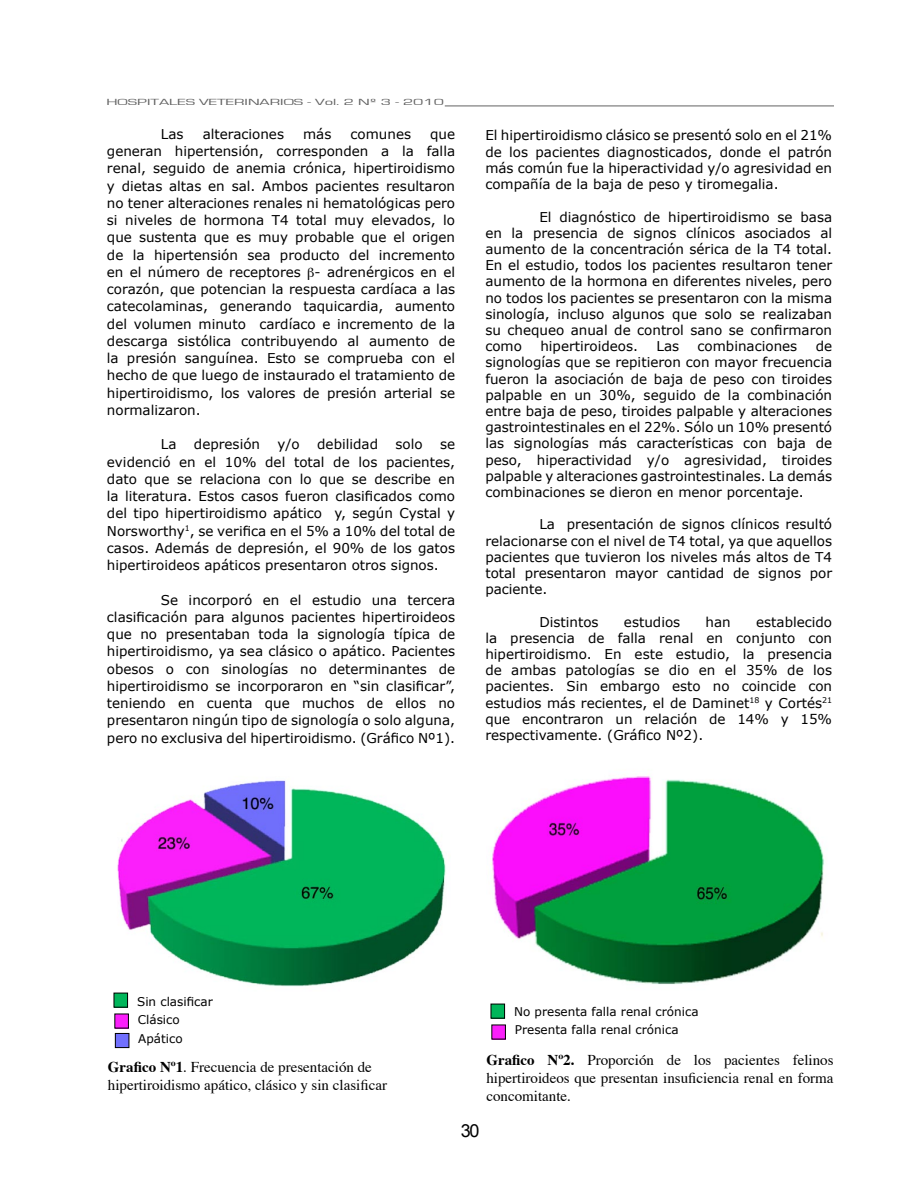
<style>
.page{position:relative;width:918px;height:1188px;background:#fff}
.page>*{position:absolute;margin:0;border:0;box-sizing:border-box;transform-origin:0 0}
.t1{font:18px "Arial";color:#000}
.t2{font:15px/18px "Times";color:#000}
.t3{font:13.5px/17.2px "Verdana";color:#000;text-align:justify}
.t4{font:12px/17.5px "Verdana";color:#000}
.t5{font:9.15px "Eurostile";color:#636363;scale:1.82 1}
.s1{font-weight:700}
</style>
<div class="page">
<hr style="left:445px;top:106px;width:389px;height:1px;background:#636363">
<img style="left:113px;top:780px;width:333px;height:217px">
<div style="left:114px;top:993px;width:14px;height:14px;background:#00b65a"></div>
<div style="left:114px;top:993px;width:14px;height:15px;border:1px solid #000"></div>
<div style="left:115px;top:1014px;width:13px;height:14px;background:#fb1ffb"></div>
<div style="left:115px;top:1033px;width:14px;height:15px;background:#7170fd"></div>
<div style="left:115px;top:1033px;width:14px;height:15px;border:1px solid #000"></div>
<img style="left:491px;top:776px;width:334px;height:209px">
<div style="left:491px;top:1004px;width:14px;height:14px;background:#00b65a"></div>
<div style="left:491px;top:1004px;width:14px;height:15px;border:1px solid #000"></div>
<div style="left:492px;top:1025px;width:13px;height:14px;background:#fb1ffb"></div>
<p class="t5" style="left:106px;top:97px;width:187px">HOSPITALES VETERINARIOS - Vol. 2 Nº 3 - 2010</p>
<p class="t3" style="left:161px;top:125px;width:24px">Las</p>
<p class="t3" style="left:203px;top:125px;width:83px">alteraciones</p>
<p class="t3" style="left:303px;top:125px;width:30px">más</p>
<p class="t3" style="left:351px;top:125px;width:62px">comunes</p>
<p class="t3" style="left:107px;top:125px;width:350px;text-indent:323px">que generan hipertensión, corresponden a la falla renal, seguido de anemia crónica, hipertiroidismo y dietas altas en sal. Ambos pacientes resultaron no tener alteraciones renales ni hematológicas pero si niveles de hormona T4 total muy elevados, lo que sustenta que es muy probable que el origen de la hipertensión sea producto del incremento en el número de receptores - adrenérgicos en el corazón, que potencian la respuesta cardíaca a las catecolaminas, generando taquicardia, aumento del volumen minuto cardíaco e incremento de la descarga sistólica contribuyendo al aumento de la presión sanguínea. Esto se comprueba con el hecho de que luego de instaurado el tratamiento de hipertiroidismo, los valores de presión arterial se normalizaron.</p>
<p class="t3" style="left:161px;top:435px;width:17px">La</p>
<p class="t3" style="left:194px;top:435px;width:68px">depresión</p>
<p class="t3" style="left:278px;top:435px;width:24px">y/o</p>
<p class="t3" style="left:317px;top:435px;width:62px">debilidad</p>
<p class="t3" style="left:396px;top:435px;width:29px">solo</p>
<p class="t3" style="left:107px;top:435px;width:350px;text-indent:333px">se evidenció en el 10% del total de los pacientes, dato que se relaciona con lo que se describe en la literatura. Estos casos fueron clasificados como del tipo hipertiroidismo apático y, según Cystal y Norsworthy<sup>1</sup>, se verifica en el 5% a 10% del total de casos. Además de depresión, el 90% de los gatos hipertiroideos apáticos presentaron otros signos.</p>
<p class="t3" style="left:107px;top:591px;width:350px;text-indent:54px">Se incorporó en el estudio una tercera clasificación para algunos pacientes hipertiroideos que no presentaban toda la signología típica de hipertiroidismo, ya sea clásico o apático. Pacientes obesos o con sinologías no determinantes de hipertiroidismo se incorporaron en “sin clasificar”, teniendo en cuenta que muchos de ellos no presentaron ningún tipo de signología o solo alguna, pero no exclusiva del hipertiroidismo. (Gráfico Nº1).</p>
<p class="t3" style="left:485px;top:126px;width:348px;line-height:16.5px">El hipertiroidismo clásico se presentó solo en el 21% de los pacientes diagnosticados, donde el patrón más común fue la hiperactividad y/o agresividad en compañía de la baja de peso y tiromegalia.</p>
<p class="t3" style="left:485px;top:208px;width:348px;line-height:16.2px;text-indent:54px">El diagnóstico de hipertiroidismo se basa en la presencia de signos clínicos asociados al aumento de la concentración sérica de la T4 total.<br>En el estudio, todos los pacientes resultaron tener aumento de la hormona en diferentes niveles, pero no todos los pacientes se presentaron con la misma sinología, incluso algunos que solo se realizaban su chequeo anual de control sano se confirmaron como</p>
<p class="t3" style="left:485px;top:338px;width:348px;line-height:16.2px;text-indent:330px">de signologías que se repitieron con mayor frecuencia fueron la asociación de baja de peso con tiroides palpable en un 30%, seguido de la combinación entre baja de peso, tiroides palpable y alteraciones gastrointestinales en el 22%. Sólo un 10% presentó las signologías más características con baja de peso, hiperactividad y/o agresividad, tiroides palpable y alteraciones gastrointestinales. La demás combinaciones se dieron en menor porcentaje.</p>
<p class="t3" style="left:485px;top:516px;width:348px;line-height:16.2px;text-indent:54px">La presentación de signos clínicos resultó relacionarse con el nivel de T4 total, ya que aquellos pacientes que tuvieron los niveles más altos de T4 total presentaron mayor cantidad de signos por paciente.</p>
<p class="t3" style="left:539px;top:613px;width:61px">Distintos</p>
<p class="t3" style="left:624px;top:613px;width:58px">estudios</p>
<p class="t3" style="left:706px;top:613px;width:27px">han</p>
<p class="t3" style="left:540px;top:337px;width:99px">hipertiroideos.</p>
<p class="t3" style="left:657px;top:337px;width:24px">Las</p>
<p class="t3" style="left:698px;top:337px;width:101px">combinaciones</p>
<p class="t3" style="left:485px;top:613px;width:348px;line-height:16.2px;text-indent:271px">establecido la presencia de falla renal en conjunto con hipertiroidismo. En este estudio, la presencia de ambas patologías se dio en el 35% de los pacientes. Sin embargo esto no coincide con estudios más recientes, el de Daminet<sup>18</sup> y Cortés<sup>21 </sup>que encontraron un relación de 14% y 15% respectivamente. (Gráfico Nº2).</p>
<p class="t4" style="left:137px;top:993px;width:77px">Sin clasificar<br>Clásico</p>
<p class="t4" style="left:138px;top:1030px;width:46px">Apático</p>
<p class="t2" style="left:108px;top:1059px;width:281px"><span class="s1">Grafico Nº1</span>. Frecuencia de presentación de hipertiroidismo apático, clásico y sin clasificar</p>
<p class="t4" style="left:514px;top:1003px;width:186px;line-height:18px">No presenta falla renal crónica<br>Presenta falla renal crónica</p>
<p class="t2" style="left:486px;top:1052px;width:349px;text-align:justify"><span class="s1">Grafico Nº2.</span> Proporción de los pacientes felinos hipertiroideos que presentan insuficiencia renal en forma concomitante.</p>
<h1 class="t1" style="left:461px;top:1121px;width:20px">30</h1>
</div>
